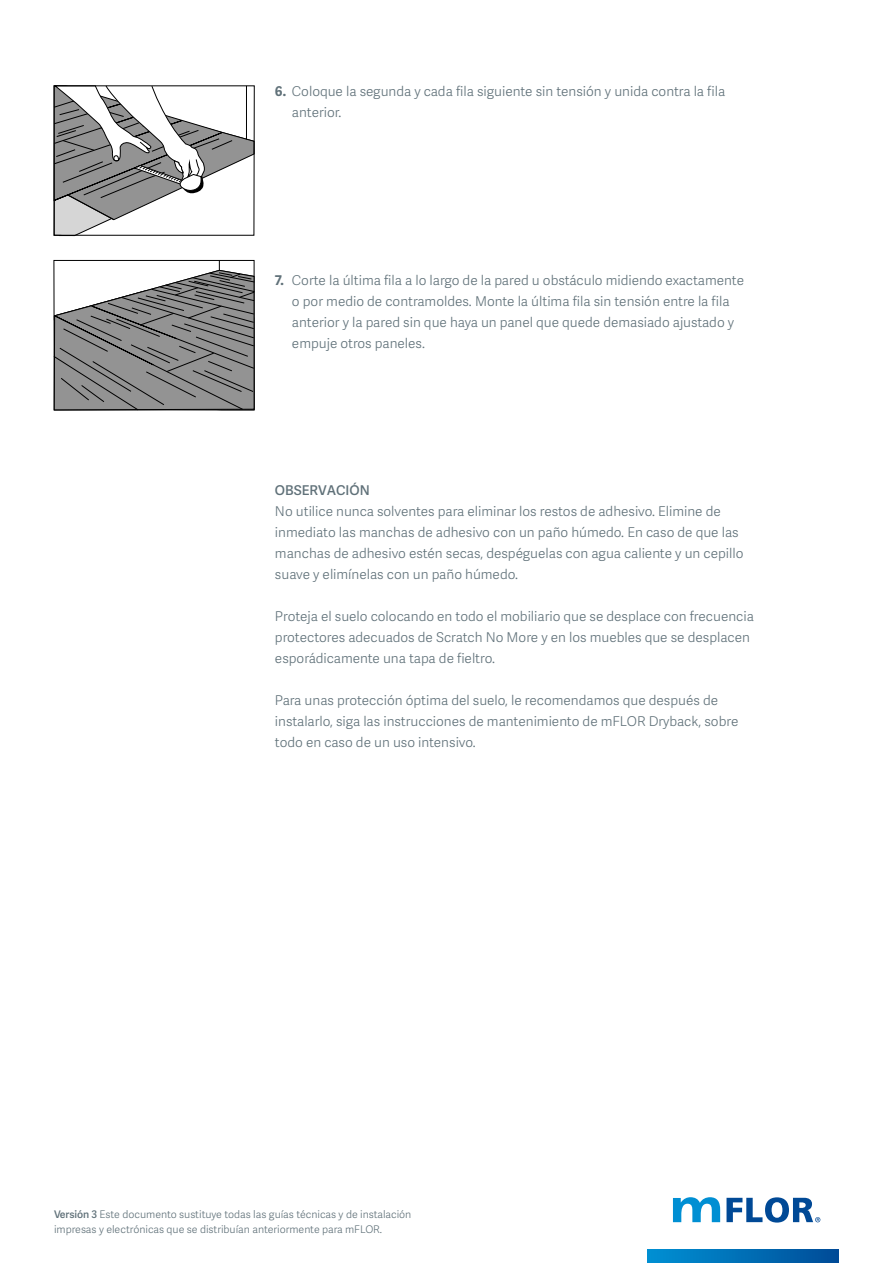
<style>
.page{position:relative;width:893px;height:1263px;background:#fff}
.page>*{position:absolute;margin:0;border:0;box-sizing:border-box;transform-origin:0 0}
.t1{font:300 13.5px/21px "Adelle Sans";color:#607179}
.t2{font:600 13.5px "Adelle Sans";color:#607179}
.t3{font:300 10.5px/15px "Adelle Sans";color:#607179}
.s1{font-weight:700}
.s2{font-weight:600}
</style>
<div class="page">
<svg style="left:53px;top:260px;width:202px;height:151px"></svg>
<svg style="left:53px;top:85px;width:202px;height:151px"></svg>
<hr style="left:246px;top:86px;width:1px;height:53px;background:#000">
<svg style="left:648px;top:1249px;width:191px;height:14px;background:#006eb5"></svg>
<svg style="left:726px;top:1197px;width:94px;height:25px"></svg>
<svg style="left:673px;top:1197px;width:47px;height:25px"></svg>
<p class="t1" style="left:292px;top:80px;width:435px;text-indent:-17px"><span class="s1">6.</span> Coloque la segunda y cada fila siguiente sin tensión y unida contra la fila anterior.</p>
<p class="t1" style="left:292px;top:269px;width:454px;text-indent:-17px"><span class="s1">7.</span> Corte la última fila a lo largo de la pared u obstáculo midiendo exactamente o por medio de contramoldes. Monte la última fila sin tensión entre la fila anterior y la pared sin que haya un panel que quede demasiado ajustado y empuje otros paneles.</p>
<p class="t2" style="left:275px;top:483px;width:96px">OBSERVACIÓN</p>
<p class="t1" style="left:275px;top:500px;width:470px">No utilice nunca solventes para eliminar los restos de adhesivo. Elimine de inmediato las manchas de adhesivo con un paño húmedo. En caso de que las manchas de adhesivo estén secas, despéguelas con agua caliente y un cepillo suave y elimínelas con un paño húmedo.</p>
<p class="t1" style="left:275px;top:605px;width:480px">Proteja el suelo colocando en todo el mobiliario que se desplace con frecuencia protectores adecuados de Scratch No More y en los muebles que se desplacen esporádicamente una tapa de fieltro.</p>
<p class="t1" style="left:275px;top:689px;width:465px">Para unas protección óptima del suelo, le recomendamos que después de instalarlo, siga las instrucciones de mantenimiento de mFLOR Dryback, sobre todo en caso de un uso intensivo.</p>
<p class="t3" style="left:54px;top:1206px;width:359px"><span class="s2">Versión 3</span> Este documento sustituye todas las guías técnicas y de instalación impresas y electrónicas que se distribuían anteriormente para mFLOR.</p>
</div>
